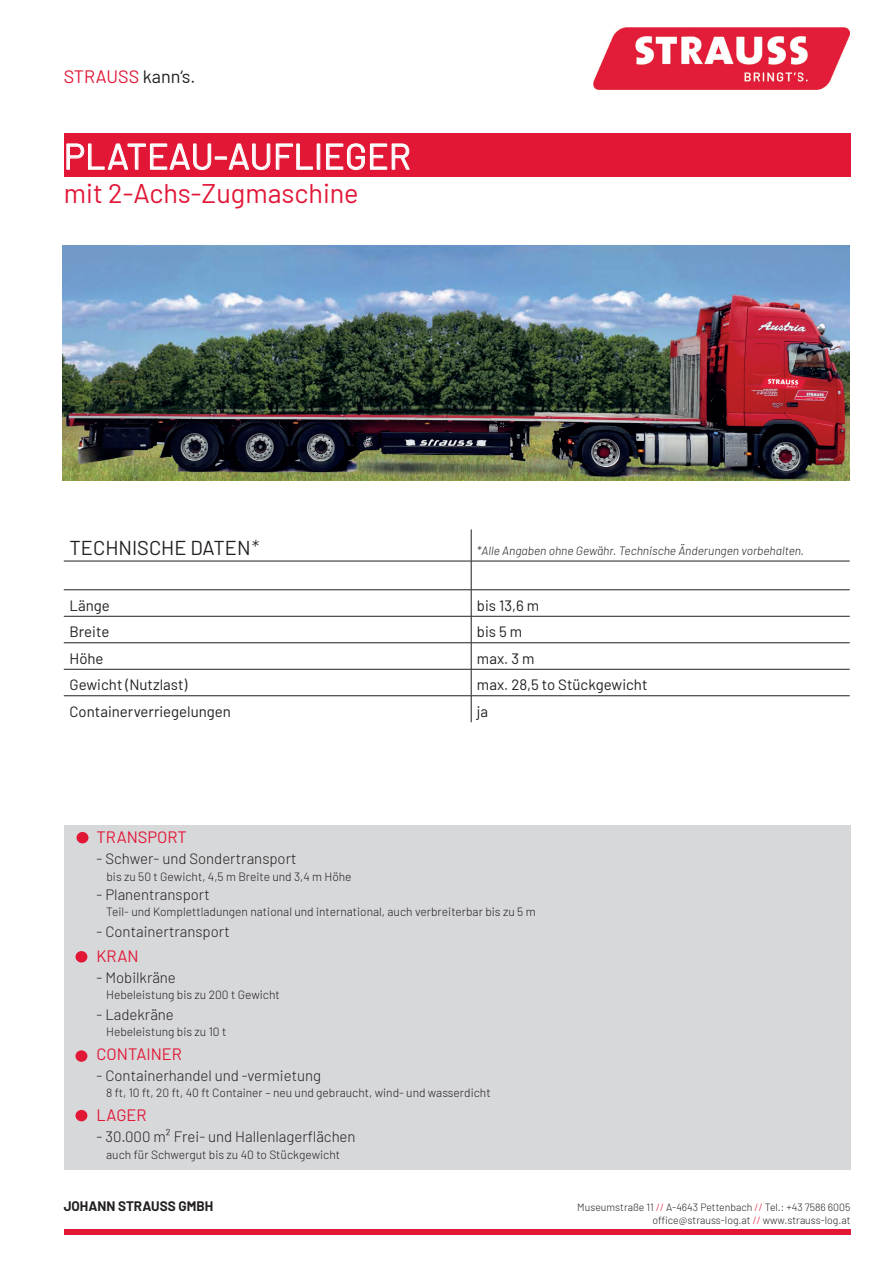
<style>
.page{position:relative;width:893px;height:1263px;background:#fff}
.page>*{position:absolute;margin:0;border:0;box-sizing:border-box;transform-origin:0 0}
.t1{font:36px "Barlow";color:#fff}
.t2{font:27px "Barlow";color:#e21736}
.t3{font:20.1px "Barlow";color:#231f20}
.t4{font:18px "Barlow";color:#e21736}
.t5{font:16.5px "Barlow";color:#e21736}
.t6{font:300 15px "Barlow";color:#231f20}
.t7{font:15px "Barlow";color:#231f20}
.t8{font:700 13.5px "Barlow";color:#231f20}
.t9{font:300 12px "Barlow";color:#231f20}
.t10{font:italic 300 12px "Barlow";color:#231f20}
.t11{font:300 10.5px/12.6px "Barlow";color:#231f20;text-align:right}
.s1{color:#231f20}
.s2{font-weight:300;font-style:italic}
.s3{color:#e21736}
</style>
<div class="page">
<img style="left:594px;top:28px;width:256px;height:61px">
<img style="left:63px;top:245px;width:786px;height:235px">
<div style="left:64px;top:133px;width:786px;height:43px;background:#e21736"></div>
<svg style="left:66px;top:143px;width:247px;height:27px"></svg>
<div style="left:317px;top:144px;width:3px;height:25px;border:1px solid #fff"></div>
<svg style="left:326px;top:143px;width:84px;height:27px"></svg>
<hr style="left:471px;top:529px;width:1px;height:32px;background:#231f20">
<svg style="left:64px;top:562px;width:786px;height:160px"></svg>
<hr style="left:471px;top:561px;width:379px;height:1px;background:#231f20">
<hr style="left:64px;top:561px;width:407px;height:1px;background:#231f20">
<div style="left:64px;top:826px;width:786px;height:344px;background:#d7d8da"></div>
<div style="left:75px;top:951px;width:12px;height:11px;background:#e21736;border-radius:50%"></div>
<div style="left:75px;top:1050px;width:12px;height:12px;background:#e21736;border-radius:50%"></div>
<div style="left:75px;top:1110px;width:12px;height:11px;background:#e21736;border-radius:50%"></div>
<div style="left:77px;top:832px;width:11px;height:11px;background:#e21736;border-radius:50%"></div>
<div style="left:64px;top:1230px;width:786px;height:5px;background:#e21736"></div>
<h3 class="t4" style="left:64px;top:64px;width:133px">STRAUSS <span class="s1">kann‘s.</span></h3>
<h1 class="t1" style="left:64px;top:130px;width:349px">PLATEAU-AUFLIEGER</h1>
<h2 class="t2" style="left:64px;top:174px;width:296px">mit 2-Achs-Zugmaschine</h2>
<h3 class="t3" style="left:70px;top:533px;width:190px">TECHNISCHE DATEN<span class="s2">*</span></h3>
<p class="t10" style="left:477px;top:542px;width:329px">*Alle Angaben ohne Gewähr. Technische Änderungen vorbehalten.</p>
<p class="t7" style="left:70px;top:594px;width:42px">Länge</p>
<p class="t7" style="left:477px;top:594px;width:64px">bis 13,6 m</p>
<p class="t7" style="left:70px;top:621px;width:41px">Breite</p>
<p class="t7" style="left:477px;top:621px;width:47px">bis 5 m</p>
<p class="t7" style="left:70px;top:647px;width:35px">Höhe</p>
<p class="t7" style="left:477px;top:647px;width:59px">max. 3 m</p>
<p class="t7" style="left:70px;top:674px;width:119px">Gewicht (Nutzlast)</p>
<p class="t7" style="left:477px;top:674px;width:172px">max. 28,5 to Stückgewicht</p>
<p class="t7" style="left:70px;top:700px;width:163px">Containerverriegelungen</p>
<p class="t7" style="left:477px;top:700px;width:13px">ja</p>
<h3 class="t5" style="left:97px;top:825px;width:92px">TRANSPORT</h3>
<p class="t6" style="left:97px;top:848px;width:202px">- Schwer- und Sondertransport</p>
<p class="t9" style="left:106px;top:868px;width:247px">bis zu 50 t Gewicht, 4,5 m Breite und 3,4 m Höhe</p>
<p class="t6" style="left:97px;top:883px;width:115px">- Planentransport</p>
<p class="t9" style="left:106px;top:903px;width:431px">Teil- und Komplettladungen national und international, auch verbreiterbar bis zu 5 m</p>
<p class="t6" style="left:97px;top:921px;width:135px">- Containertransport</p>
<h3 class="t5" style="left:97px;top:944px;width:43px">KRAN</h3>
<p class="t6" style="left:97px;top:967px;width:81px">- Mobilkräne</p>
<p class="t9" style="left:106px;top:986px;width:175px">Hebeleistung bis zu 200 t Gewicht</p>
<p class="t6" style="left:97px;top:1004px;width:79px">- Ladekräne</p>
<p class="t9" style="left:106px;top:1023px;width:122px">Hebeleistung bis zu 10 t</p>
<h3 class="t5" style="left:97px;top:1042px;width:87px">CONTAINER</h3>
<p class="t6" style="left:97px;top:1065px;width:226px">- Containerhandel und -vermietung</p>
<p class="t9" style="left:106px;top:1084px;width:386px">8 ft, 10 ft, 20 ft, 40 ft Container – neu und gebraucht, wind- und wasserdicht</p>
<h3 class="t5" style="left:97px;top:1103px;width:52px">LAGER</h3>
<p class="t6" style="left:97px;top:1126px;width:261px">- 30.000 m² Frei- und Hallenlagerflächen</p>
<p class="t9" style="left:106px;top:1146px;width:235px">auch für Schwergut bis zu 40 to Stückgewicht</p>
<p class="t8" style="left:64px;top:1196px;width:151px">JOHANN STRAUSS GMBH</p>
<p class="t11" style="left:577px;top:1200px;width:275px">Museumstraße 11 <span class="s3">//</span> A-4643 Pettenbach <span class="s3">//</span> Tel.: +43 7586 6005 office@strauss-log.at <span class="s3">//</span> www.strauss-log.at</p>
</div>
